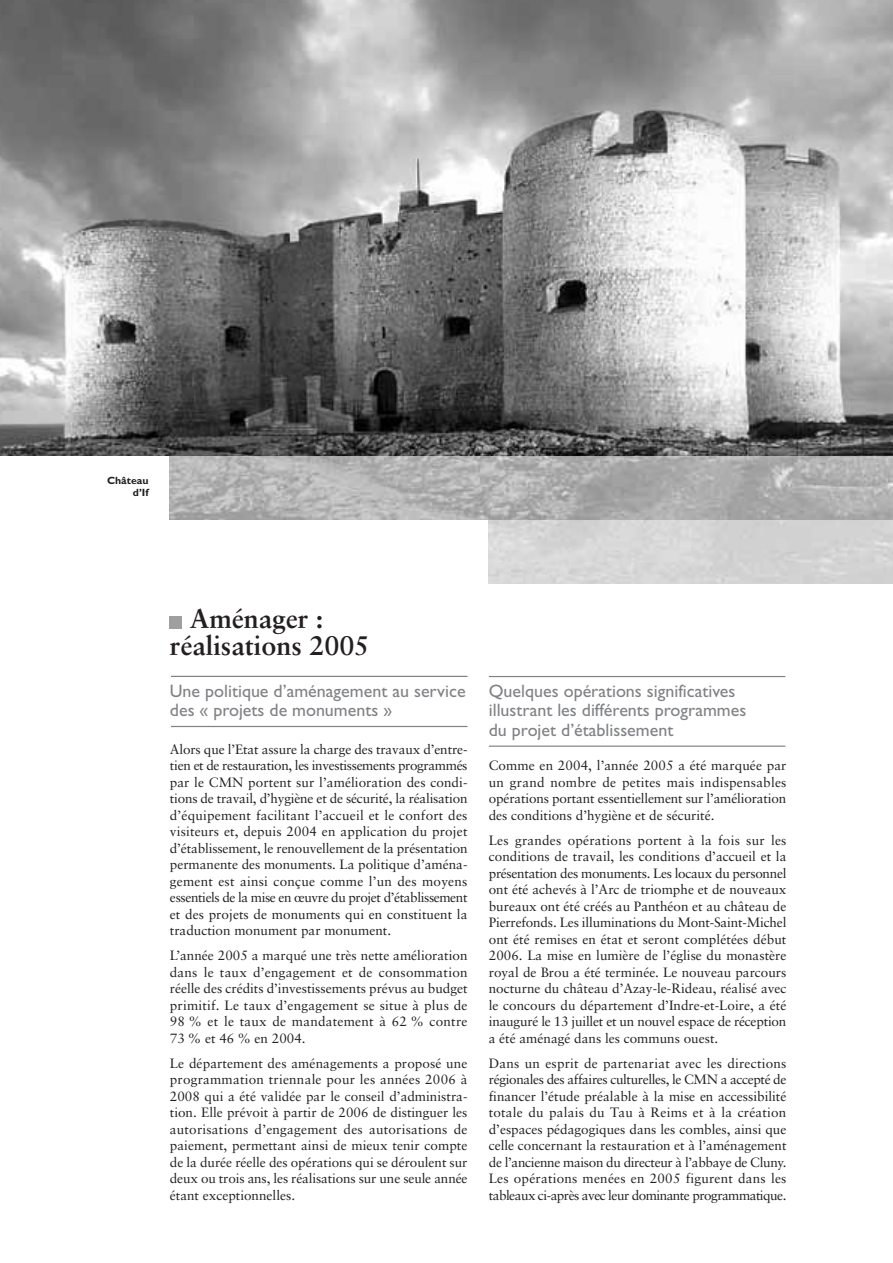
<style>
.page{position:relative;width:893px;height:1263px;background:#fff}
.page>*{position:absolute;margin:0;border:0;box-sizing:border-box;transform-origin:0 0}
.t1{font:700 27px/27px "Sabon";color:#231f20}
.t2{font:18px/19.5px "Gill Sans";color:#808285}
.t3{font:13.5px/16.5px "Sabon";color:#231f20;text-align:justify}
.t4{font:700 10.5px/12.6px "Gill Sans";color:#231f20;text-align:right}
</style>
<div class="page">
<img style="left:170px;top:456px;width:723px;height:63px">
<img style="left:0;top:1px;width:893px;height:455px">
<div style="left:170px;top:616px;width:12px;height:12px;background:#9d9fa1"></div>
<hr style="left:171px;top:676px;width:297px;height:1px;background:#808285">
<hr style="left:171px;top:726px;width:297px;height:1px;background:#808285">
<hr style="left:489px;top:676px;width:296px;height:1px;background:#808285">
<hr style="left:489px;top:745px;width:296px;height:2px;background:#808285">
<p class="t4" style="left:107px;top:475px;width:43px">Château d’If</p>
<h1 class="t1" style="left:170px;top:608px;width:201px;text-indent:20px">Aménager : réalisations 2005</h1>
<h2 class="t2" style="left:170px;top:683px;width:297px">Une politique d’aménagement au service des « projets de monuments »</h2>
<p class="t3" style="left:170px;top:742px;width:299px">Alors que l’Etat assure la charge des travaux d’entre&shy;tien et de restauration, les investissements programmés par le CMN portent sur l’amélioration des condi&shy;tions de travail, d’hygiène et de sécurité, la réalisation d’équipement facilitant l’accueil et le confort des visiteurs et, depuis 2004 en application du projet d’établissement, le renouvellement de la présentation permanente des monuments. La politique d’aména&shy;gement est ainsi conçue comme l’un des moyens essentiels de la mise en œuvre du projet d’établissement et des projets de monuments qui en constituent la traduction monument par monument.</p>
<p class="t3" style="left:170px;top:948px;width:299px">L’année 2005 a marqué une très nette amélioration dans le taux d’engagement et de consommation réelle des crédits d’investissements prévus au budget primitif. Le taux d’engagement se situe à plus de 98 % et le taux de mandatement à 62 % contre 73 % et 46 % en 2004.</p>
<p class="t3" style="left:170px;top:1056px;width:299px">Le département des aménagements a proposé une programmation triennale pour les années 2006 à 2008 qui a été validée par le conseil d’administra&shy;tion. Elle prévoit à partir de 2006 de distinguer les autorisations d’engagement des autorisations de paiement, permettant ainsi de mieux tenir compte de la durée réelle des opérations qui se déroulent sur deux ou trois ans, les réalisations sur une seule année étant exceptionnelles.</p>
<h2 class="t2" style="left:489px;top:683px;width:259px">Quelques opérations significatives illustrant les différents programmes du projet d’établissement</h2>
<p class="t3" style="left:489px;top:758px;width:299px">Comme en 2004, l’année 2005 a été marquée par un grand nombre de petites mais indispensables opérations portant essentiellement sur l’amélioration des conditions d’hygiène et de sécurité.</p>
<p class="t3" style="left:489px;top:833px;width:299px">Les grandes opérations portent à la fois sur les conditions de travail, les conditions d’accueil et la présentation des monuments. Les locaux du personnel ont été achevés à l’Arc de triomphe et de nouveaux bureaux ont été créés au Panthéon et au château de Pierrefonds. Les illuminations du Mont-Saint-Michel ont été remises en état et seront complétées début 2006. La mise en lumière de l’église du monastère royal de Brou a été terminée. Le nouveau parcours nocturne du château d’Azay-le-Rideau, réalisé avec le concours du département d’Indre-et-Loire, a été inauguré le 13 juillet et un nouvel espace de réception a été aménagé dans les communs ouest.</p>
<p class="t3" style="left:489px;top:1056px;width:299px">Dans un esprit de partenariat avec les directions régionales des affaires culturelles, le CMN a accepté de financer l’étude préalable à la mise en accessibilité totale du palais du Tau à Reims et à la création d’espaces pédagogiques dans les combles, ainsi que celle concernant la restauration et à l’aménagement de l’ancienne maison du directeur à l’abbaye de Cluny.<br>Les opérations menées en 2005 figurent dans les tableaux ci-après avec leur dominante programmatique.</p>
</div>
